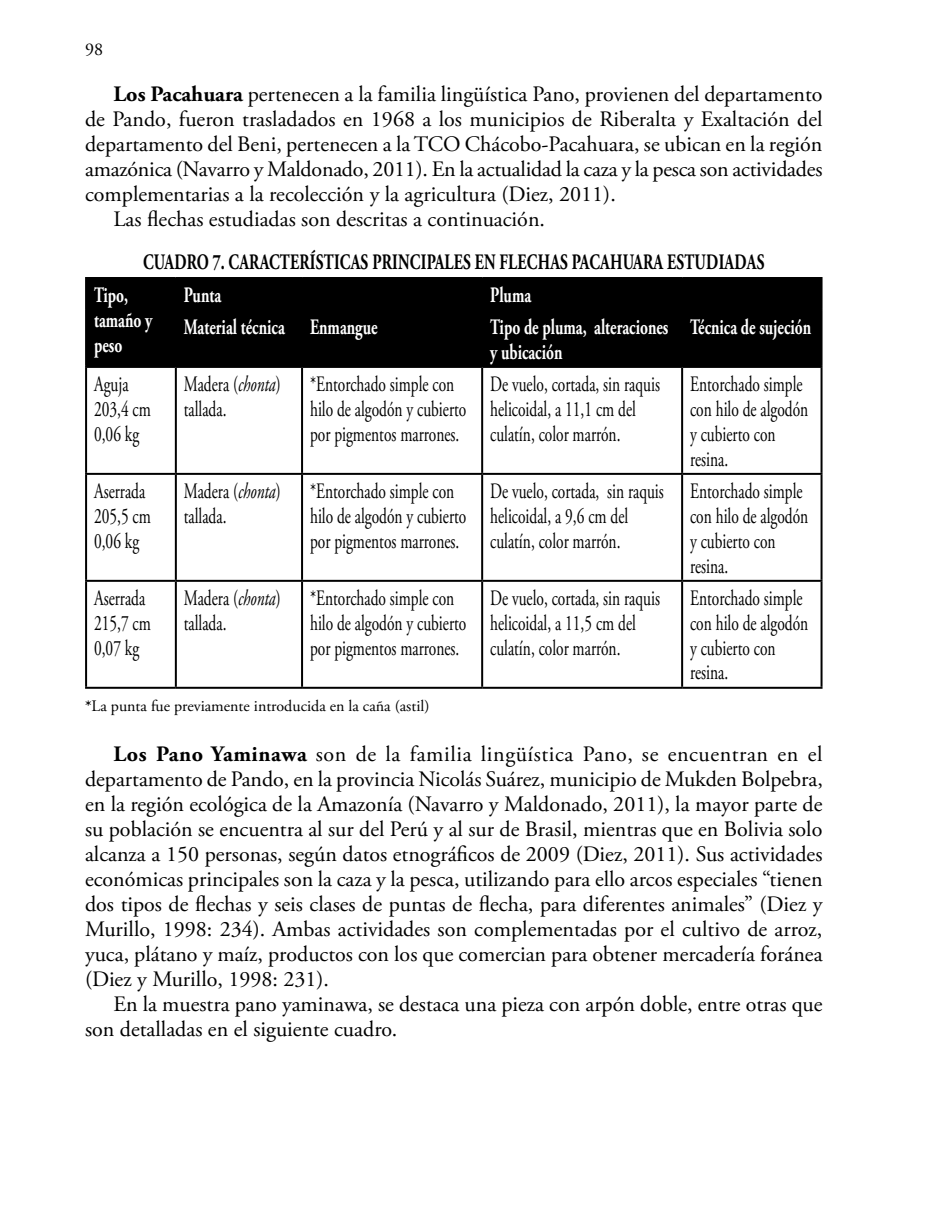
<style>
.page{position:relative;width:936px;height:1219px;background:#fff}
.page>*{position:absolute;margin:0;border:0;box-sizing:border-box;transform-origin:0 0}
.t1{font:22px/25px "Adobe Garamond Pro";color:#000;text-align:justify}
.t2{font:22px/25px "Adobe Garamond Pro";color:#000;scale:.7 1}
.t3{font:700 22px/25px "Adobe Garamond Pro";color:#fff;scale:.7 1}
.t4{font:700 22px "Adobe Garamond Pro";letter-spacing:.015em;color:#000;scale:.7 1}
.t5{font:18px "Adobe Garamond Pro";color:#000}
.t6{font:16px "Adobe Garamond Pro";color:#000}
.s1{font-weight:700}
.s2{font-style:italic}
</style>
<div class="page">
<div style="left:87px;top:279px;width:733px;height:87px;background:#000"></div>
<hr style="left:85px;top:277px;width:91px;height:2px;background:#000">
<hr style="left:85px;top:279px;width:2px;height:31px;background:#000">
<hr style="left:176px;top:277px;width:126px;height:2px;background:#000">
<hr style="left:175px;top:279px;width:2px;height:30px;background:#000">
<hr style="left:302px;top:277px;width:180px;height:2px;background:#000">
<hr style="left:482px;top:277px;width:200px;height:2px;background:#000">
<hr style="left:481px;top:279px;width:2px;height:30px;background:#000">
<hr style="left:682px;top:277px;width:140px;height:2px;background:#000">
<hr style="left:820px;top:279px;width:2px;height:30px;background:#000">
<hr style="left:85px;top:310px;width:2px;height:56px;background:#000">
<hr style="left:175px;top:309px;width:127px;height:2px;background:#000">
<hr style="left:175px;top:311px;width:2px;height:55px;background:#000">
<hr style="left:302px;top:309px;width:180px;height:2px;background:#000">
<hr style="left:301px;top:311px;width:2px;height:55px;background:#000">
<hr style="left:482px;top:309px;width:200px;height:2px;background:#000">
<hr style="left:481px;top:311px;width:2px;height:55px;background:#000">
<hr style="left:682px;top:309px;width:140px;height:2px;background:#000">
<hr style="left:681px;top:311px;width:2px;height:55px;background:#000">
<hr style="left:820px;top:311px;width:2px;height:55px;background:#000">
<hr style="left:85px;top:366px;width:91px;height:2px;background:#000">
<hr style="left:85px;top:368px;width:2px;height:105px;background:#000">
<hr style="left:176px;top:366px;width:126px;height:2px;background:#000">
<hr style="left:175px;top:368px;width:2px;height:105px;background:#000">
<hr style="left:302px;top:366px;width:180px;height:2px;background:#000">
<hr style="left:301px;top:368px;width:2px;height:105px;background:#000">
<hr style="left:482px;top:366px;width:200px;height:2px;background:#000">
<hr style="left:481px;top:368px;width:2px;height:105px;background:#000">
<hr style="left:682px;top:366px;width:140px;height:2px;background:#000">
<hr style="left:681px;top:368px;width:2px;height:105px;background:#000">
<hr style="left:820px;top:368px;width:2px;height:105px;background:#000">
<hr style="left:85px;top:473px;width:91px;height:2px;background:#000">
<hr style="left:85px;top:475px;width:2px;height:105px;background:#000">
<hr style="left:176px;top:473px;width:126px;height:2px;background:#000">
<hr style="left:175px;top:475px;width:2px;height:105px;background:#000">
<hr style="left:302px;top:473px;width:180px;height:2px;background:#000">
<hr style="left:301px;top:475px;width:2px;height:105px;background:#000">
<hr style="left:482px;top:473px;width:200px;height:2px;background:#000">
<hr style="left:481px;top:475px;width:2px;height:105px;background:#000">
<hr style="left:682px;top:473px;width:140px;height:2px;background:#000">
<hr style="left:681px;top:475px;width:2px;height:105px;background:#000">
<hr style="left:820px;top:475px;width:2px;height:105px;background:#000">
<hr style="left:85px;top:580px;width:91px;height:2px;background:#000">
<hr style="left:85px;top:582px;width:2px;height:105px;background:#000">
<hr style="left:176px;top:580px;width:126px;height:2px;background:#000">
<hr style="left:175px;top:582px;width:2px;height:105px;background:#000">
<hr style="left:302px;top:580px;width:180px;height:2px;background:#000">
<hr style="left:301px;top:582px;width:2px;height:105px;background:#000">
<hr style="left:482px;top:580px;width:200px;height:2px;background:#000">
<hr style="left:481px;top:582px;width:2px;height:105px;background:#000">
<hr style="left:682px;top:580px;width:140px;height:2px;background:#000">
<hr style="left:681px;top:582px;width:2px;height:105px;background:#000">
<hr style="left:820px;top:582px;width:2px;height:105px;background:#000">
<hr style="left:85px;top:687px;width:91px;height:2px;background:#000">
<hr style="left:176px;top:687px;width:126px;height:2px;background:#000">
<hr style="left:302px;top:687px;width:180px;height:2px;background:#000">
<hr style="left:482px;top:687px;width:200px;height:2px;background:#000">
<hr style="left:682px;top:687px;width:140px;height:2px;background:#000">
<p class="t5" style="left:85px;top:38px;width:19px">98</p>
<p class="t1" style="left:113px;top:82px;width:710px"><span class="s1">Los Pacahuara</span> pertenecen a la familia lingüística Pano, provienen del departamento</p>
<p class="t1" style="left:85px;top:107px;width:739px">de Pando, fueron trasladados en 1968 a los municipios de Riberalta y Exaltación del</p>
<p class="t1" style="left:85px;top:132px;width:738px">departamento del Beni, pertenecen a la TCO Chácobo-Pacahuara, se ubican en la región</p>
<p class="t1" style="left:85px;top:157px;width:738px">amazónica (Navarro y Maldonado, 2011). En la actualidad la caza y la pesca son actividades</p>
<p class="t1" style="left:85px;top:182px;width:532px">complementarias a la recolección y la agricultura (Diez, 2011).</p>
<p class="t1" style="left:113px;top:207px;width:433px">Las flechas estudiadas son descritas a continuación.</p>
<p class="t4" style="left:143px;top:249px;width:889px">CUADRO 7. CARACTERÍSTICAS PRINCIPALES EN FLECHAS PACAHUARA ESTUDIADAS</p>
<p class="t3" style="left:94px;top:283px;width:85px">Tipo, tamaño y peso</p>
<p class="t3" style="left:184px;top:283px;width:55px">Punta</p>
<p class="t3" style="left:490px;top:283px;width:60px">Pluma</p>
<p class="t3" style="left:184px;top:315px;width:278px">Material técnica Enmangue</p>
<p class="t3" style="left:490px;top:315px;width:256px">Tipo de pluma, alteraciones y ubicación</p>
<p class="t3" style="left:690px;top:315px;width:175px">Técnica de sujeción</p>
<p class="t2" style="left:94px;top:372px;width:83px">Aguja<br>203,4 cm<br>0,06 kg</p>
<p class="t2" style="left:184px;top:372px;width:140px">Madera (<span class="s2">chonta</span>) tallada.</p>
<p class="t2" style="left:310px;top:372px;width:225px">*Entorchado simple con hilo de algodón y cubierto por pigmentos marrones.</p>
<p class="t2" style="left:490px;top:372px;width:244px">De vuelo, cortada, sin raquis helicoidal, a 11,1 cm del culatín, color marrón.</p>
<p class="t2" style="left:690px;top:372px;width:170px">Entorchado simple con hilo de algodón y cubierto con resina.</p>
<p class="t2" style="left:94px;top:479px;width:83px">Aserrada<br>205,5 cm<br>0,06 kg</p>
<p class="t2" style="left:184px;top:479px;width:140px">Madera (<span class="s2">chonta</span>) tallada.</p>
<p class="t2" style="left:310px;top:479px;width:225px">*Entorchado simple con hilo de algodón y cubierto por pigmentos marrones.</p>
<p class="t2" style="left:490px;top:479px;width:250px">De vuelo, cortada, sin raquis helicoidal, a 9,6 cm del culatín, color marrón.</p>
<p class="t2" style="left:690px;top:479px;width:170px">Entorchado simple con hilo de algodón y cubierto con resina.</p>
<p class="t2" style="left:94px;top:586px;width:83px">Aserrada<br>215,7 cm<br>0,07 kg</p>
<p class="t2" style="left:184px;top:586px;width:140px">Madera (<span class="s2">chonta</span>) tallada.</p>
<p class="t2" style="left:310px;top:586px;width:225px">*Entorchado simple con hilo de algodón y cubierto por pigmentos marrones.</p>
<p class="t2" style="left:490px;top:586px;width:244px">De vuelo, cortada, sin raquis helicoidal, a 11,5 cm del culatín, color marrón.</p>
<p class="t2" style="left:690px;top:586px;width:170px">Entorchado simple con hilo de algodón y cubierto con resina.</p>
<p class="t6" style="left:85px;top:696px;width:346px"><span class="s1">*</span>La punta fue previamente introducida en la caña (astil)</p>
<p class="t1" style="left:85px;top:742px;width:739px;text-indent:28px"><span class="s1">Los Pano Yaminawa</span> son de la familia lingüística Pano, se encuentran en el departamento de Pando, en la provincia Nicolás Suárez, municipio de Mukden Bolpebra, en la región ecológica de la Amazonía (Navarro y Maldonado, 2011), la mayor parte de su población se encuentra al sur del Perú y al sur de Brasil, mientras que en Bolivia solo alcanza a 150 personas, según datos etnográficos de 2009 (Diez, 2011). Sus actividades económicas principales son la caza y la pesca, utilizando para ello arcos especiales “tienen dos tipos de flechas y seis clases de puntas de flecha, para diferentes animales” (Diez y Murillo, 1998: 234). Ambas actividades son complementadas por el cultivo de arroz, yuca, plátano y maíz, productos con los que comercian para obtener mercadería foránea (Diez y Murillo, 1998: 231).</p>
<p class="t1" style="left:85px;top:992px;width:739px;text-indent:28px">En la muestra pano yaminawa, se destaca una pieza con arpón doble, entre otras que son detalladas en el siguiente cuadro.</p>
</div>
